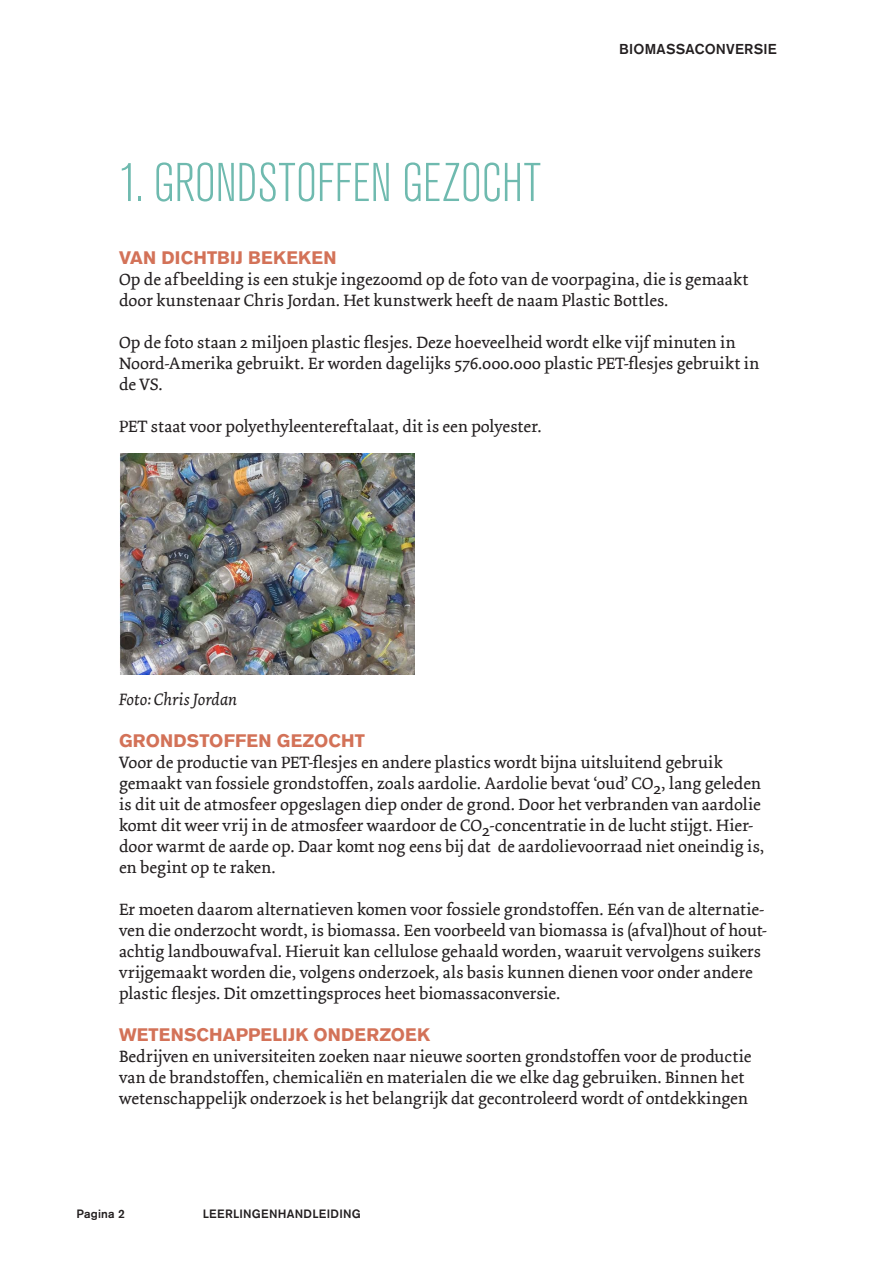
<style>
.page{position:relative;width:893px;height:1263px;background:#fff}
.page>*{position:absolute;margin:0;border:0;box-sizing:border-box;transform-origin:0 0}
.broodtekst{font:300 condensed 54px "Akzidenz Grotesk BQ";color:#6fbaaf}
.tussenkopje{font:700 18px "Akzidenz Grotesk BQ";letter-spacing:.01em;color:#d37258}
.broodtekst-2{font:17.25px/21px "Dolly";color:#231f20}
.broodtekst-3{font:italic 17.25px "Dolly";letter-spacing:-.005em;color:#231f20}
.t1{font:500 14.25px "Akzidenz Grotesk BQ";letter-spacing:.015em;color:#231f20}
.t2{font:500 12px "Akzidenz Grotesk BQ";letter-spacing:.02em;color:#231f20}
</style>
<div class="page">
<img style="left:119px;top:453px;width:296px;height:221px">
<p class="broodtekst" style="left:119px;top:153px;width:423px">1. GRONDSTOFFEN GEZOCHT</p>
<p class="t1" style="left:619px;top:40px;width:159px">BIOMASSACONVERSIE</p>
<p class="tussenkopje" style="left:119px;top:247px;width:219px">VAN DICHTBIJ BEKEKEN</p>
<p class="broodtekst-2" style="left:119px;top:269px;width:631px">Op de afbeelding is een stukje ingezoomd op de foto van de voorpagina, die is gemaakt door kunstenaar Chris Jordan. Het kunstwerk heeft de naam Plastic Bottles.</p>
<p class="broodtekst-2" style="left:119px;top:332px;width:642px">Op de foto staan 2 miljoen plastic flesjes. Deze hoeveelheid wordt elke vijf minuten in<br>Noord-Amerika gebruikt. Er worden dagelijks 576.000.000 plastic PET-flesjes gebruikt in de VS.</p>
<p class="broodtekst-2" style="left:119px;top:416px;width:424px">PET staat voor polyethyleentereftalaat, dit is een polyester.</p>
<p class="broodtekst-3" style="left:119px;top:689px;width:120px">Foto: Chris Jordan</p>
<p class="tussenkopje" style="left:119px;top:730px;width:247px">GRONDSTOFFEN GEZOCHT</p>
<p class="broodtekst-2" style="left:119px;top:752px;width:647px">Voor de productie van PET-flesjes en andere plastics wordt bijna uitsluitend gebruik gemaakt van fossiele grondstoffen, zoals aardolie. Aardolie bevat ‘oud’ CO2, lang geleden is dit uit de atmosfeer opgeslagen diep onder de grond. Door het verbranden van aardolie komt dit weer vrij in de atmosfeer waardoor de CO2-concentratie in de lucht stijgt. Hier&shy;door warmt de aarde op. Daar komt nog eens bij dat de aardolievoorraad niet oneindig is, en begint op te raken.</p>
<p class="broodtekst-2" style="left:119px;top:899px;width:650px">Er moeten daarom alternatieven komen voor fossiele grondstoffen. Eén van de alternatie&shy;ven die onderzocht wordt, is biomassa. Een voorbeeld van biomassa is (afval)hout of hout&shy;achtig landbouwafval. Hieruit kan cellulose gehaald worden, waaruit vervolgens suikers vrijgemaakt worden die, volgens onderzoek, als basis kunnen dienen voor onder andere plastic flesjes. Dit omzettingsproces heet biomassaconversie.</p>
<p class="tussenkopje" style="left:119px;top:1024px;width:312px">WETENSCHAPPELIJK ONDERZOEK</p>
<p class="broodtekst-2" style="left:119px;top:1046px;width:634px">Bedrijven en universiteiten zoeken naar nieuwe soorten grondstoffen voor de productie van de brandstoffen, chemicaliën en materialen die we elke dag gebruiken. Binnen het wetenschappelijk onderzoek is het belangrijk dat gecontroleerd wordt of ontdekkingen</p>
<p class="t2" style="left:77px;top:1207px;width:50px">Pagina 2</p>
<p class="t2" style="left:203px;top:1207px;width:159px">LEERLINGENHANDLEIDING</p>
</div>
